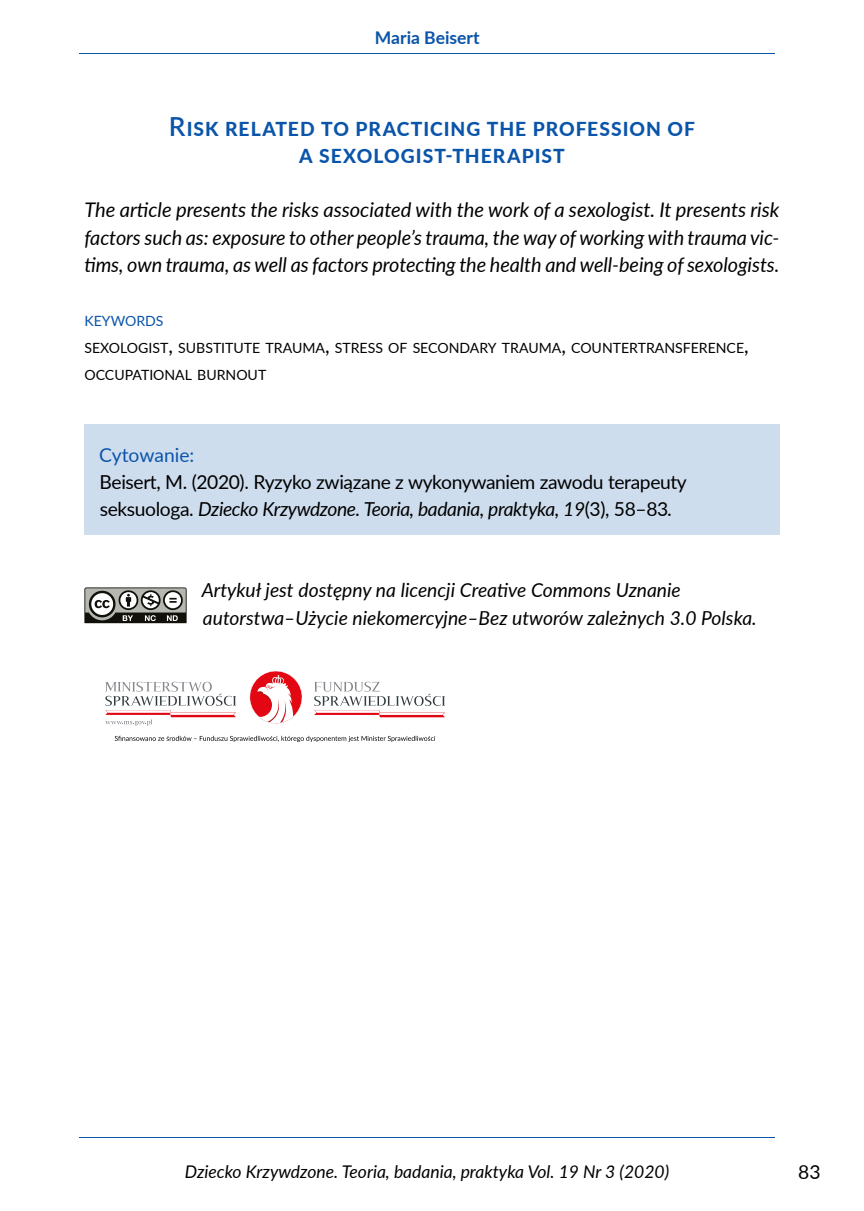
<style>
.page{position:relative;width:864px;height:1211px;background:#fff}
.page>*{position:absolute;margin:0;border:0;box-sizing:border-box;transform-origin:0 0}
.t1{font:italic 20.12px/27.1px "Lato";letter-spacing:-.005em;color:#000;text-align:justify}
.t2{font:19.25px/27.1px "Lato";letter-spacing:-.02em;color:#000}
.t3{font:italic 19.25px/27.1px "Lato";color:#000}
.t4{font:800 19.25px/27.1px "Lato";letter-spacing:.055em;color:#0a54a9;text-align:center}
.t5{font:19.25px "Lato";color:#0a54a9}
.t6{font:italic 17.5px "Lato";color:#000}
.t7{font:700 17.5px "Lato";color:#0a54a9}
.t8{font:14.17px/27.1px "Lato";color:#000}
.s1{font-weight:600;font-size:26.25px}
.s2{color:#0a54a9}
.s3{font-size:20.12px}
.s4{font-style:italic}
</style>
<div class="page">
<hr style="left:79px;top:1136px;width:695px;height:1px;background:#0a54a9">
<hr style="left:79px;top:53px;width:695px;height:1px;background:#0a54a9">
<div style="left:84px;top:424px;width:695px;height:111px;background:#ceddee"></div>
<svg style="left:84px;top:587px;width:103px;height:37px"></svg>
<svg style="left:105px;top:681px;width:131px;height:44px"></svg>
<svg style="left:249px;top:671px;width:53px;height:53px"></svg>
<svg style="left:314px;top:681px;width:131px;height:36px"></svg>
<svg style="left:115px;top:735px;width:320px;height:7px"></svg>
<p class="t7" style="left:375px;top:25px;width:106px">Maria Beisert</p>
<p class="t4" style="left:169px;top:115px;width:527px"><span class="s1">R</span>ISK RELATED TO PRACTICING THE PROFESSION OF<br>A SEXOLOGIST-THERAPIST</p>
<p class="t1" style="left:84px;top:196px;width:696px">The article presents the risks associated with the work of a sexologist. It presents risk factors such as: exposure to other people’s trauma, the way of working with trauma vic&shy;tims, own trauma, as well as factors protecting the health and well-being of sexologists.</p>
<p class="t8" style="left:84px;top:307px;width:665px"><span class="s2">KEYWORDS<br></span>SEXOLOGIST<span class="s3">,</span> SUBSTITUTE TRAUMA<span class="s3">,</span> STRESS OF SECONDARY TRAUMA<span class="s3">,</span> COUNTERTRANSFERENCE<span class="s3">,<br></span>OCCUPATIONAL BURNOUT</p>
<p class="t5" style="left:99px;top:441px;width:96px">Cytowanie:</p>
<p class="t2" style="left:100px;top:467px;width:588px">Beisert, M. (2020). Ryzyko związane z wykonywaniem zawodu terapeuty seksuologa. <span class="s4">Dziecko Krzywdzone. Teoria, badania, praktyka, 19</span>(3), 58–83<span class="s4">.</span></p>
<p class="t3" style="left:202px;top:576px;width:556px">Artykuł jest dostępny na licencji Creative Commons Uznanie autorstwa–Użycie niekomercyjne–Bez utworów zależnych 3.0 Polska.</p>
<p class="t6" style="left:185px;top:1159px;width:485px">Dziecko Krzywdzone. Teoria, badania, praktyka Vol. 19 Nr 3 (2020)</p>
<p class="t2" style="left:797px;top:1157px;width:24px">83</p>
</div>
